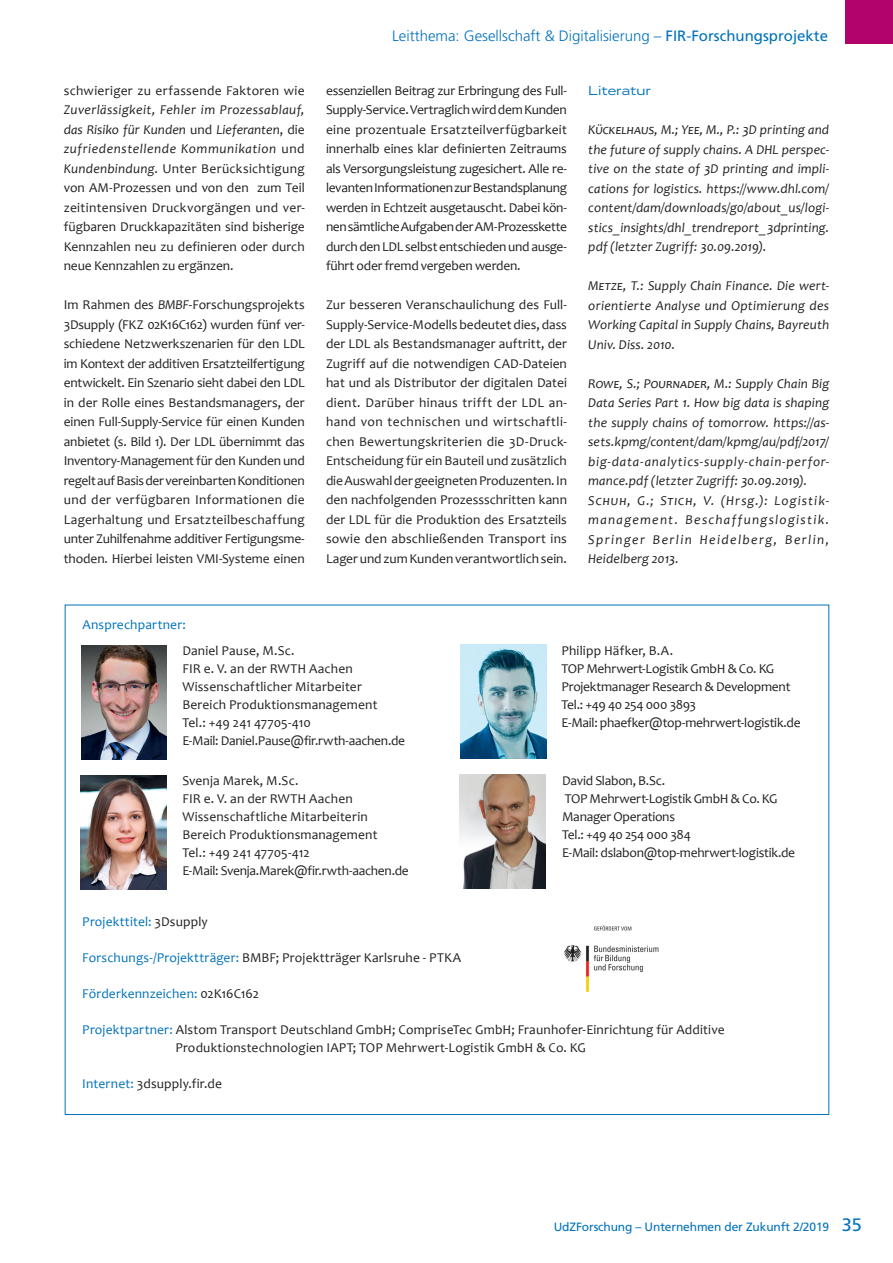
<style>
.page{position:relative;width:893px;height:1263px;background:#fff}
.page>*{position:absolute;margin:0;border:0;box-sizing:border-box;transform-origin:0 0}
.t1{font:300 15px "Frutiger";color:#0072bc}
.UdZ_Literaturangabe{font:13.5px/19.5px "Candara";letter-spacing:-.005em;color:#231f20;text-align:justify}
.UdZ_Literaturangabe-2{font:italic 13.5px/19.5px "Candara";letter-spacing:.01em;color:#231f20;text-align:justify}
.UdZ_Autorenkontaktda{font:13.5px "Candara";letter-spacing:-.015em;color:#231f20}
.UdZ_Brotueberschrift{font:13.5px/18px "Candara";letter-spacing:.01em;color:#231f20}
.UdZ_Brotschrift{font:13.5px "Candara";letter-spacing:.01em;color:#231f20}
.UdZ_Autorenkontaktda-2{font:13.5px "Candara";letter-spacing:.01em;color:#231f20}
.UdZ_Brotschrift-2{font:13.5px "Candara";letter-spacing:.01em;color:#0072bc}
.UdZ_Brotueberschrift-2{font:13.5px "Candara";letter-spacing:.01em;color:#0072bc}
.UdZ_Literaturangabe-3{font:13.5px "Vito Wide";color:#0072bc}
.t2{font:12px "Frutiger";letter-spacing:-.01em;color:#0072bc}
.s1{font-style:italic}
.s2{font-weight:400}
.s3{color:#231f20}
.s4{color:#0072bc}
.s5{font-size:18px}
</style>
<div class="page">
<div style="left:845px;top:0;width:48px;height:43px;background:#b2036a"></div>
<div style="left:65px;top:605px;width:764px;height:510px;background:#fff;border:1px solid #0072bc"></div>
<img style="left:81px;top:646px;width:85px;height:113px">
<img style="left:81px;top:776px;width:85px;height:113px">
<img style="left:460px;top:774px;width:86px;height:114px">
<img style="left:460px;top:644px;width:86px;height:114px">
<img style="left:563px;top:925px;width:96px;height:67px">
<p class="UdZ_Literaturangabe" style="left:64px;top:81px;width:242px">schwieriger zu erfassende Faktoren wie <span class="s1">Zuverlässigkeit, Fehler im Prozessablauf, das Risiko für Kunden</span> und <span class="s1">Lieferanten</span>, die <span class="s1">zufriedenstellende Kommunikation</span> und <span class="s1">Kundenbindung</span>. Unter Berücksichtigung von AM-Prozessen und von den zum Teil zeitintensiven Druckvorgängen und ver&shy;fügbaren Druckkapazitäten sind bisherige Kennzahlen neu zu definieren oder durch neue Kennzahlen zu ergänzen.</p>
<p class="UdZ_Literaturangabe" style="left:64px;top:295px;width:242px">Im Rahmen des <span class="s1">BMBF</span>-Forschungsprojekts 3Dsupply (FKZ 02K16C162) wurden fünf ver&shy;schiedene Netzwerkszenarien für den LDL im Kontext der additiven Ersatzteilfertigung entwickelt. Ein Szenario sieht dabei den LDL in der Rolle eines Bestandsmanagers, der einen Full-Supply-Service für einen Kunden anbietet (s. Bild 1). Der LDL übernimmt das Inventory-Management für den Kunden und regelt auf Basis der vereinbarten Konditionen und der verfügbaren Informationen die Lagerhaltung und Ersatzteilbeschaffung unter Zuhilfenahme additiver Fertigungsme&shy;thoden. Hierbei leisten VMI-Systeme einen</p>
<p class="t1" style="left:392px;top:28px;width:437px">Leitthema: Gesellschaft &amp; Digitalisierung – <span class="s2">FIR-Forschungsprojekte</span></p>
<p class="UdZ_Literaturangabe" style="left:326px;top:81px;width:242px">essenziellen Beitrag zur Erbringung des Full-Supply-Service. Vertraglich wird dem Kunden eine prozentuale Ersatzteilverfügbarkeit innerhalb eines klar definierten Zeitraums als Versorgungsleistung zugesichert. Alle re&shy;levanten Informationen zur Bestandsplanung werden in Echtzeit ausgetauscht. Dabei kön&shy;nen sämtliche Aufgaben der AM-Prozesskette durch den LDL selbst entschieden und ausge&shy;führt oder fremd vergeben werden.</p>
<p class="UdZ_Literaturangabe" style="left:326px;top:295px;width:242px">Zur besseren Veranschaulichung des Full-Supply-Service-Modells bedeutet dies, dass der LDL als Bestandsmanager auftritt, der Zugriff auf die notwendigen CAD-Dateien hat und als Distributor der digitalen Datei dient. Darüber hinaus trifft der LDL an&shy;hand von technischen und wirtschaftli&shy;chen Bewertungskriterien die 3D-Druck-Entscheidung für ein Bauteil und zusätzlich die Auswahl der geeigneten Produzenten. In den nachfolgenden Prozessschritten kann der LDL für die Produktion des Ersatzteils sowie den abschließenden Transport ins Lager und zum Kunden verantwortlich sein.</p>
<p class="UdZ_Literaturangabe-3" style="left:588px;top:82px;width:64px">Literatur</p>
<p class="UdZ_Literaturangabe-2" style="left:588px;top:120px;width:242px">Kückelhaus, M.; Yee, M., P.: 3D printing and the future of supply chains. A DHL perspec&shy;tive on the state of 3D printing and impli&shy;cations for logistics. https://www.dhl.com/ content/dam/downloads/g0/about_us/logi&shy;stics_insights/dhl_trendreport_3dprinting. pdf (letzter Zugriff: 30.09.2019).</p>
<p class="UdZ_Literaturangabe-2" style="left:588px;top:276px;width:242px">Metze, T.: Supply Chain Finance. Die wert&shy;orientierte Analyse und Optimierung des Working Capital in Supply Chains, Bayreuth Univ. Diss. 2010.</p>
<p class="UdZ_Literaturangabe-2" style="left:588px;top:373px;width:242px">Rowe, S.; Pournader, M.: Supply Chain Big Data Series Part 1. How big data is shaping the supply chains of tomorrow. https://as&shy;sets.kpmg/content/dam/kpmg/au/pdf/2017/ big-data-analytics-supply-chain-perfor&shy;mance.pdf (letzter Zugriff: 30.09.2019).</p>
<p class="UdZ_Literaturangabe-2" style="left:588px;top:490px;width:242px">Schuh, G.; Stich, V. (Hrsg.): Logistik&shy;management. Beschaffungslogistik.<br>Springer Berlin Heidelberg, Berlin, Heidelberg 2013.</p>
<p class="UdZ_Brotschrift-2" style="left:83px;top:616px;width:105px">Ansprechpartner:</p>
<p class="UdZ_Brotschrift" style="left:182px;top:642px;width:114px">Daniel Pause, M.Sc.</p>
<p class="UdZ_Brotschrift" style="left:182px;top:660px;width:172px">FIR e. V. an der RWTH Aachen</p>
<p class="UdZ_Autorenkontaktda-2" style="left:182px;top:678px;width:181px">Wissenschaftlicher Mitarbeiter</p>
<p class="UdZ_Autorenkontaktda-2" style="left:182px;top:696px;width:197px">Bereich Produktionsmanagement</p>
<p class="UdZ_Autorenkontaktda" style="left:182px;top:714px;width:130px">Tel.: +49 241 47705-410</p>
<p class="UdZ_Autorenkontaktda" style="left:182px;top:732px;width:224px">E-Mail: Daniel.Pause@fir.rwth-aachen.de</p>
<p class="UdZ_Brotschrift" style="left:182px;top:772px;width:118px">Svenja Marek, M.Sc.</p>
<p class="UdZ_Brotschrift" style="left:182px;top:790px;width:172px">FIR e. V. an der RWTH Aachen</p>
<p class="UdZ_Autorenkontaktda-2" style="left:182px;top:808px;width:187px">Wissenschaftliche Mitarbeiterin</p>
<p class="UdZ_Autorenkontaktda-2" style="left:182px;top:826px;width:197px">Bereich Produktionsmanagement</p>
<p class="UdZ_Autorenkontaktda" style="left:182px;top:844px;width:129px">Tel.: +49 241 47705-412</p>
<p class="UdZ_Autorenkontaktda" style="left:182px;top:862px;width:228px">E-Mail: Svenja.Marek@fir.rwth-aachen.de</p>
<p class="UdZ_Brotschrift" style="left:561px;top:642px;width:113px">Philipp Häfker, B.A.</p>
<p class="UdZ_Autorenkontaktda" style="left:561px;top:660px;width:214px">TOP Mehrwert-Logistik GmbH &amp; Co. KG</p>
<p class="UdZ_Autorenkontaktda" style="left:561px;top:678px;width:231px">Projektmanager Research &amp; Development</p>
<p class="UdZ_Autorenkontaktda" style="left:561px;top:696px;width:136px">Tel.: +49 40 254 000 3893</p>
<p class="UdZ_Autorenkontaktda" style="left:561px;top:714px;width:241px">E-Mail: phaefker@top-mehrwert-logistik.de</p>
<p class="UdZ_Autorenkontaktda" style="left:562px;top:772px;width:104px">David Slabon, B.Sc.</p>
<p class="UdZ_Autorenkontaktda" style="left:565px;top:790px;width:214px">TOP Mehrwert-Logistik GmbH &amp; Co. KG</p>
<p class="UdZ_Autorenkontaktda" style="left:562px;top:808px;width:114px">Manager Operations</p>
<p class="UdZ_Autorenkontaktda" style="left:562px;top:826px;width:130px">Tel.: +49 40 254 000 384</p>
<p class="UdZ_Autorenkontaktda" style="left:562px;top:844px;width:234px">E-Mail: dslabon@top-mehrwert-logistik.de</p>
<p class="UdZ_Brotueberschrift-2" style="left:82px;top:913px;width:127px">Projekttitel: <span class="s3">3Dsupply</span></p>
<p class="UdZ_Brotschrift" style="left:82px;top:949px;width:380px"><span class="s4">Forschungs-/Projektträger:</span> BMBF; Projektträger Karlsruhe - PTKA</p>
<p class="UdZ_Brotschrift-2" style="left:82px;top:985px;width:178px">Förderkennzeichen: <span class="s3">02K16C162</span></p>
<p class="UdZ_Brotueberschrift" style="left:175px;top:1021px;width:551px;text-indent:-93px"><span class="s4">Projektpartner:</span> Alstom Transport Deutschland GmbH; CompriseTec GmbH; Fraunhofer-Einrichtung für Additive<br>Produktionstechnologien IAPT; TOP Mehrwert-Logistik GmbH &amp; Co. KG</p>
<p class="UdZ_Brotueberschrift" style="left:82px;top:1075px;width:141px"><span class="s4">Internet:</span> 3dsupply.fir.de</p>
<p class="t2" style="left:554px;top:1220px;width:310px">UdZForschung – Unternehmen der Zukunft 2/2019 <span class="s5">35</span></p>
</div>
